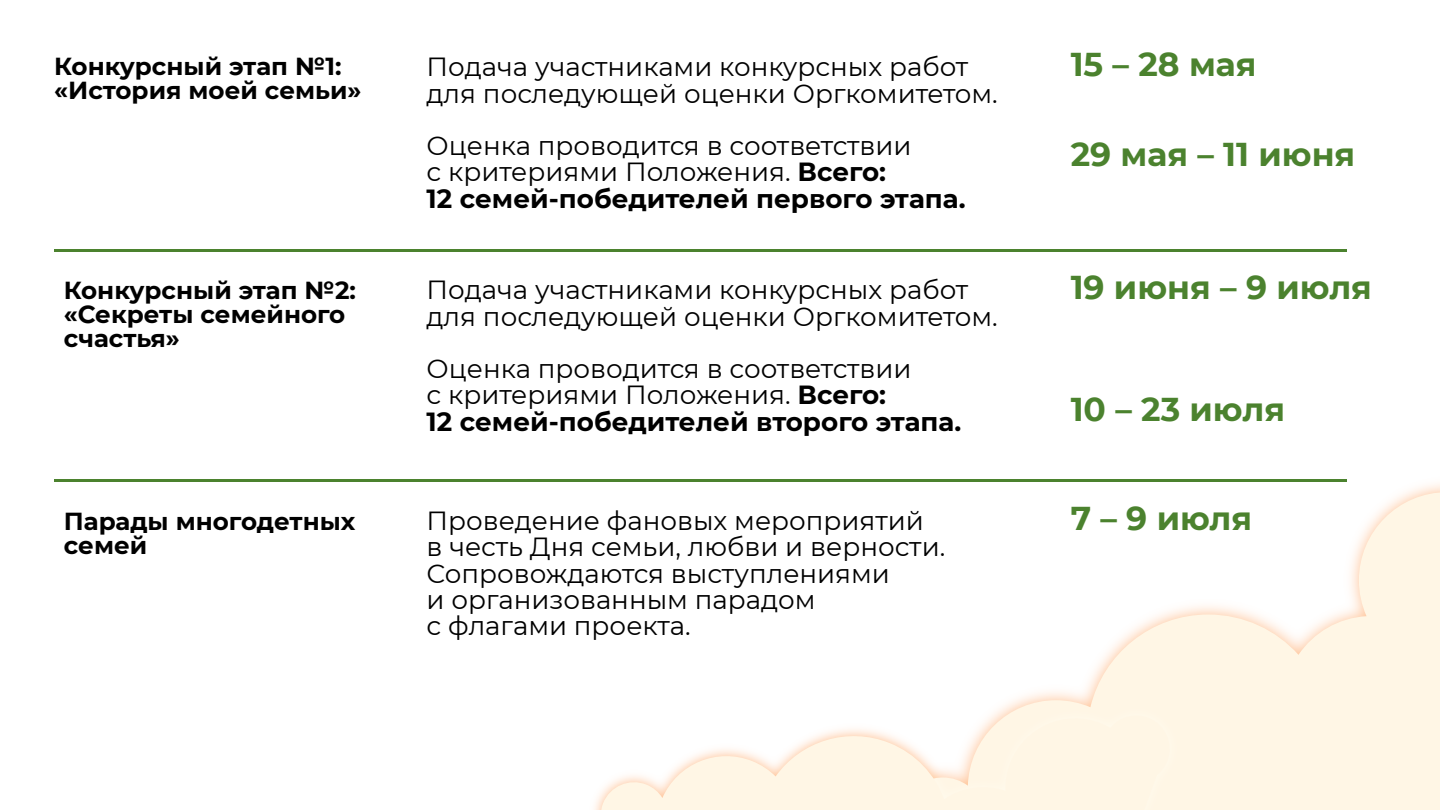
<style>
.page{position:relative;width:1440px;height:810px;background:#fff}
.page>*{position:absolute;margin:0;border:0;box-sizing:border-box;transform-origin:0 0}
.t1{font:700 33px "Montserrat";color:#4b822e}
.t2{font:26.25px/26.2px "Montserrat";color:#000}
.t3{font:700 24.6px/23.9px "Montserrat";color:#000}
.s1{font-weight:700}
</style>
<div class="page">
<svg style="left:901px;top:479px;width:539px;height:331px"></svg>
<img style="left:594px;top:699px;width:592px;height:111px">
<svg style="left:596px;top:709px;width:578px;height:101px;fill:#fff6e5"></svg>
<hr style="left:54px;top:249px;width:1293px;height:2px;background:#4b822e">
<hr style="left:54px;top:480px;width:1293px;height:2px;background:#4b822e">
<p class="t3" style="left:54px;top:53px;width:309px">Конкурсный этап №1: «История моей семьи»</p>
<p class="t2" style="left:427px;top:53px;width:573px">Подача участниками конкурсных работ для последующей оценки Оргкомитетом.</p>
<p class="t2" style="left:427px;top:132px;width:540px">Оценка проводится в соответствии<br>с критериями Положения. <span class="s1">Всего:<br>12 семей-победителей первого этапа.</span></p>
<p class="t3" style="left:64px;top:277px;width:294px">Конкурсный этап №2: «Секреты семейного счастья»</p>
<p class="t2" style="left:427px;top:276px;width:573px">Подача участниками конкурсных работ для последующей оценки Оргкомитетом.</p>
<p class="t2" style="left:427px;top:355px;width:536px">Оценка проводится в соответствии<br>с критериями Положения. <span class="s1">Всего:<br>12 семей-победителей второго этапа.</span></p>
<p class="t1" style="left:1071px;top:41px;width:187px">15 – 28 мая</p>
<p class="t1" style="left:1071px;top:130px;width:286px">29 мая – 11 июня</p>
<p class="t1" style="left:1071px;top:264px;width:303px">19 июня – 9 июля</p>
<p class="t1" style="left:1071px;top:385px;width:216px">10 – 23 июля</p>
<p class="t3" style="left:64px;top:508px;width:293px">Парады многодетных семей</p>
<p class="t2" style="left:427px;top:507px;width:520px">Проведение фановых мероприятий в честь Дня семьи, любви и верности.<br>Сопровождаются выступлениями<br>и организованным парадом<br>с флагами проекта.</p>
<p class="t1" style="left:1071px;top:495px;width:183px">7 – 9 июля</p>
</div>
